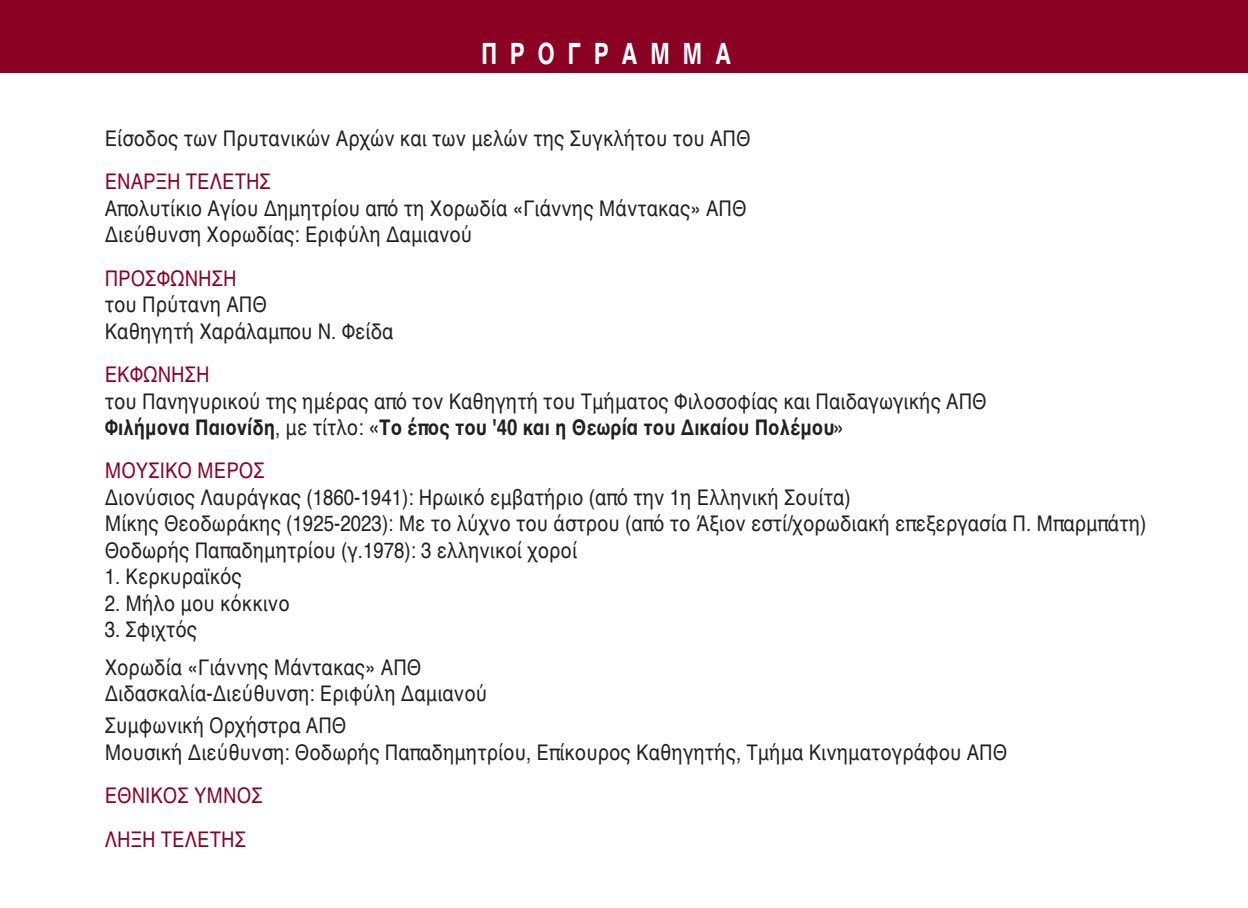
<style>
.page{position:relative;width:1248px;height:908px;background:#fff}
.page>*{position:absolute;margin:0;border:0;box-sizing:border-box;transform-origin:0 0}
.t1{font:700 30px "Helvetica";letter-spacing:.555em;color:#fff;scale:.75 1}
.t2{font:22px/26.4px "Helvetica";color:#231f20;scale:.85 1}
.t3{font:22px/43.4px "Helvetica";color:#8a0124;scale:.85 1}
.s1{font-weight:700}
</style>
<div class="page">
<div style="left:0;top:0;width:1247px;height:73px;background:#8a0124"></div>
<h1 class="t1" style="left:481px;top:41px;width:335px">ΠΡΟΓΡΑΜΜΑ</h1>
<p class="t2" style="left:105px;top:127px;width:761px">Είσοδος των Πρυτανικών Αρχών και των μελών της Συγκλήτου του ΑΠΘ</p>
<p class="t3" style="left:105px;top:162px;width:197px">ΕΝΑΡΞΗ ΤΕΛΕΤΗΣ</p>
<p class="t2" style="left:105px;top:197px;width:756px">Απολυτίκιο Αγίου Δημητρίου από τη Χορωδία «Γιάννης Μάντακας» ΑΠΘ<br>Διεύθυνση Χορωδίας: Εριφύλη Δαμιανού</p>
<p class="t3" style="left:105px;top:258px;width:157px">ΠΡΟΣΦΩΝΗΣΗ</p>
<p class="t2" style="left:105px;top:293px;width:341px">του Πρύτανη ΑΠΘ<br>Καθηγητή Χαράλαμπου Ν. Φείδα</p>
<p class="t3" style="left:105px;top:354px;width:125px">ΕΚΦΩΝΗΣΗ</p>
<p class="t2" style="left:105px;top:389px;width:1039px">του Πανηγυρικού της ημέρας από τον Καθηγητή του Τμήματος Φιλοσοφίας και Παιδαγωγικής ΑΠΘ<br><span class="s1">Φιλήμονα Παιονίδη</span>, με τίτλο: <span class="s1">«Το έπος του '40 και η Θεωρία του Δικαίου Πολέμου»</span></p>
<p class="t3" style="left:105px;top:450px;width:190px">ΜΟΥΣΙΚΟ ΜΕΡΟΣ</p>
<p class="t2" style="left:105px;top:485px;width:1226px">Διονύσιος Λαυράγκας (1860-1941): Ηρωικό εμβατήριο (από την 1η Ελληνική Σουίτα)<br>Μίκης Θεοδωράκης (1925-2023): Με το λύχνο του άστρου (από το Άξιον εστί/χορωδιακή επεξεργασία Π. Μπαρμπάτη)<br>Θοδωρής Παπαδημητρίου (γ.1978): 3 ελληνικοί χοροί</p>
<p class="t2" style="left:105px;top:564px;width:163px">1. Κερκυραϊκός</p>
<p class="t2" style="left:105px;top:591px;width:219px">2. Μήλο μου κόκκινο</p>
<p class="t2" style="left:105px;top:611px;width:374px;line-height:37.8px">3. Σφιχτός<br>Χορωδία «Γιάννης Μάντακας» ΑΠΘ</p>
<p class="t2" style="left:105px;top:679px;width:451px;line-height:32px">Διδασκαλία-Διεύθυνση: Εριφύλη Δαμιανού<br>Συμφωνική Ορχήστρα ΑΠΘ</p>
<p class="t2" style="left:105px;top:740px;width:1063px">Μουσική Διεύθυνση: Θοδωρής Παπαδημητρίου, Επίκουρος Καθηγητής, Τμήμα Κινηματογράφου ΑΠΘ</p>
<p class="t3" style="left:105px;top:775px;width:187px">ΕΘΝΙΚΟΣ ΥΜΝΟΣ<br>ΛΗΞΗ ΤΕΛΕΤΗΣ</p>
</div>
